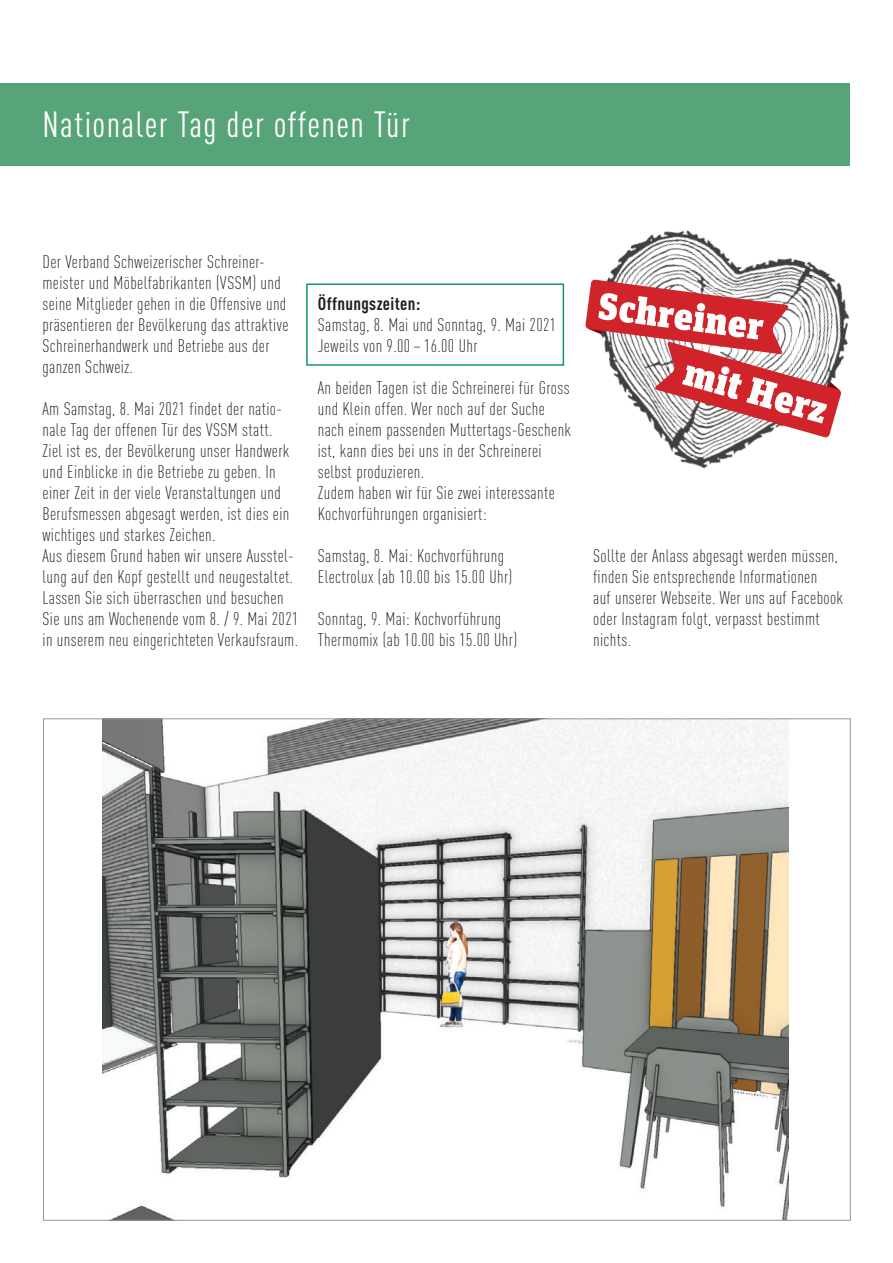
<style>
.page{position:relative;width:893px;height:1263px;background:#fff}
.page>*{position:absolute;margin:0;border:0;box-sizing:border-box;transform-origin:0 0}
.t1{font:condensed 36px "DIN Pro";letter-spacing:.04em;color:#fff}
.t2{font:300 condensed 18px/21px "DIN Pro";letter-spacing:.02em;color:#231f20}
.t3{font:700 condensed 18px "DIN Pro";letter-spacing:.02em;color:#231f20}
</style>
<div class="page">
<div style="left:0;top:83px;width:850px;height:82px;background:#57a479"></div>
<img style="left:564px;top:230px;width:286px;height:239px">
<svg style="left:585px;top:279px;width:256px;height:159px"></svg>
<img style="left:102px;top:721px;width:687px;height:497px">
<div style="left:306px;top:283px;width:258px;height:83px;border:2px solid #11965f"></div>
<h1 class="t1" style="left:43px;top:98px;width:369px">Nationaler Tag der offenen Tür</h1>
<p class="t2" style="left:43px;top:250px;width:247px">Der Verband Schweizerischer Schreiner&shy;meister und Möbelfabrikanten (VSSM) und seine Mitglieder gehen in die Offensive und präsentieren der Bevölkerung das attraktive Schreinerhandwerk und Betriebe aus der ganzen Schweiz.</p>
<p class="t2" style="left:43px;top:397px;width:257px">Am Samstag, 8. Mai 2021 findet der natio&shy;nale Tag der offenen Tür des VSSM statt.<br>Ziel ist es, der Bevölkerung unser Handwerk und Einblicke in die Betriebe zu geben. In einer Zeit in der viele Veranstaltungen und Berufsmessen abgesagt werden, ist dies ein wichtiges und starkes Zeichen.<br>Aus diesem Grund haben wir unsere Ausstel&shy;lung auf den Kopf gestellt und neugestaltet.<br>Lassen Sie sich überraschen und besuchen Sie uns am Wochenende vom 8. / 9. Mai 2021 in unserem neu eingerichteten Verkaufsraum.</p>
<p class="t3" style="left:318px;top:290px;width:104px">Öffnungszeiten:</p>
<p class="t2" style="left:318px;top:313px;width:240px">Samstag, 8. Mai und Sonntag, 9. Mai 2021<br>Jeweils von 9.00 – 16.00 Uhr</p>
<p class="t2" style="left:318px;top:376px;width:255px">An beiden Tagen ist die Schreinerei für Gross und Klein offen. Wer noch auf der Suche nach einem passenden Muttertags-Geschenk ist, kann dies bei uns in der Schreinerei selbst produzieren.<br>Zudem haben wir für Sie zwei interessante Kochvorführungen organisiert:</p>
<p class="t2" style="left:318px;top:544px;width:196px">Samstag, 8. Mai: Kochvorführung<br>Electrolux (ab 10.00 bis 15.00 Uhr)</p>
<p class="t2" style="left:318px;top:607px;width:201px">Sonntag, 9. Mai: Kochvorführung<br>Thermomix (ab 10.00 bis 15.00 Uhr)</p>
<p class="t2" style="left:593px;top:544px;width:252px">Sollte der Anlass abgesagt werden müssen, finden Sie entsprechende Informationen<br>auf unserer Webseite. Wer uns auf Facebook oder Instagram folgt, verpasst bestimmt nichts.</p>
</div>
